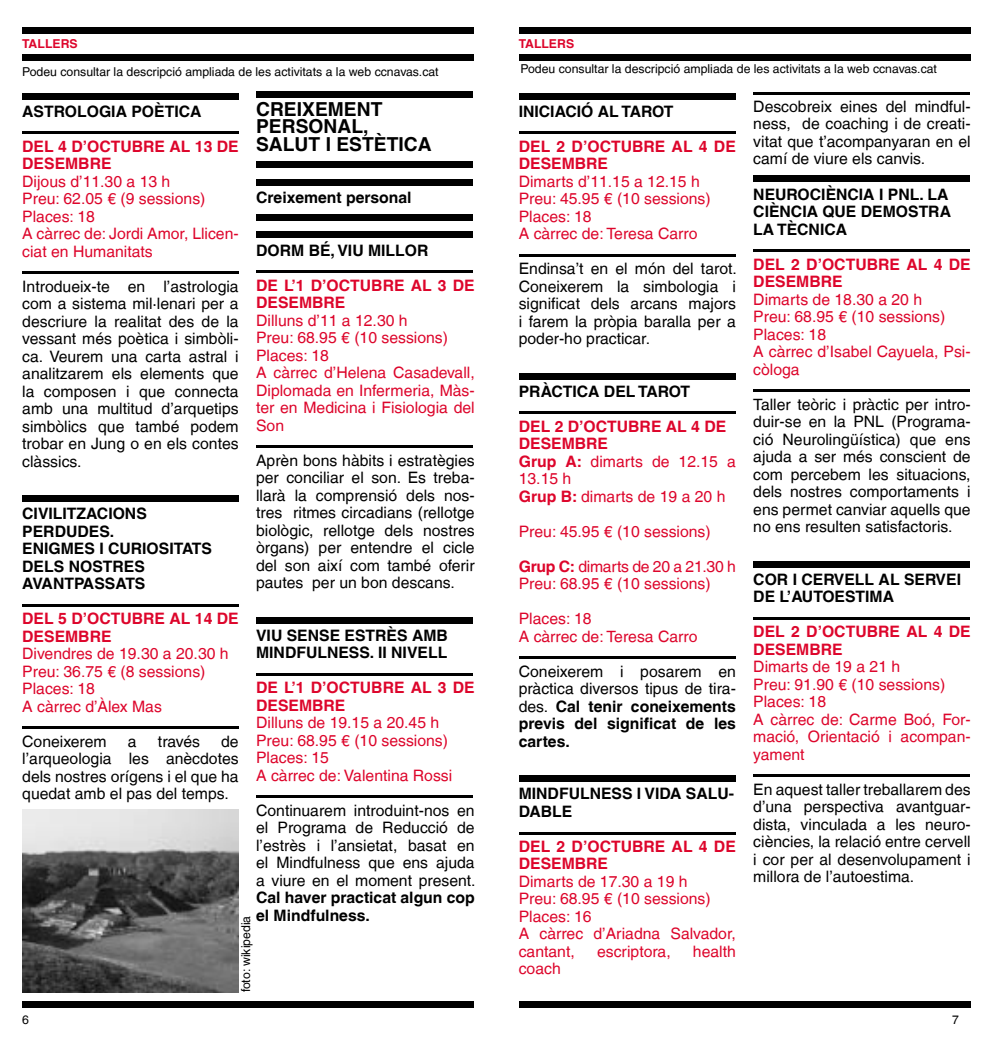
<style>
.page{position:relative;width:993px;height:1042px;background:#fff}
.page>*{position:absolute;margin:0;border:0;box-sizing:border-box;transform-origin:0 0}
.t1{font:700 19.25px/17.5px "Helvetica LT";color:#000}
.t2{font:15.75px/17.5px "Helvetica LT";color:#000;text-align:justify}
.t3{font:15.75px/17.5px "Helvetica LT";color:#dd052b}
.t4{font:700 15.75px/17.5px "Helvetica LT";color:#000}
.t5{font:700 15.75px/17.5px "Helvetica LT";color:#dd052b}
.t6{font:12.25px "Helvetica LT";color:#000}
.t7{font:700 12.25px "Helvetica LT";color:#dd052b}
.s1{font-weight:400}
.s2{font-weight:700}
</style>
<div class="page">
<div style="left:22px;top:1001px;width:452px;height:7px;background:#000"></div>
<div style="left:518px;top:1001px;width:452px;height:7px;background:#000"></div>
<div style="left:22px;top:27px;width:452px;height:6px;background:#000"></div>
<div style="left:22px;top:54px;width:452px;height:6px;background:#000"></div>
<div style="left:518px;top:27px;width:452px;height:6px;background:#000"></div>
<div style="left:518px;top:54px;width:452px;height:6px;background:#000"></div>
<div style="left:22px;top:93px;width:217px;height:6px;background:#000"></div>
<hr style="left:22px;top:131px;width:217px;height:3px;background:#000">
<hr style="left:22px;top:271px;width:217px;height:3px;background:#000">
<div style="left:22px;top:496px;width:217px;height:6px;background:#000"></div>
<hr style="left:22px;top:604px;width:217px;height:3px;background:#000">
<hr style="left:22px;top:726px;width:217px;height:3px;background:#000">
<div style="left:256px;top:92px;width:216px;height:6px;background:#000"></div>
<div style="left:256px;top:162px;width:216px;height:6px;background:#000"></div>
<div style="left:256px;top:179px;width:216px;height:6px;background:#000"></div>
<div style="left:256px;top:214px;width:216px;height:6px;background:#000"></div>
<div style="left:256px;top:232px;width:216px;height:6px;background:#000"></div>
<hr style="left:256px;top:270px;width:216px;height:3px;background:#000">
<hr style="left:256px;top:445px;width:216px;height:3px;background:#000">
<div style="left:256px;top:617px;width:216px;height:6px;background:#000"></div>
<hr style="left:256px;top:673px;width:216px;height:2px;background:#000">
<hr style="left:256px;top:795px;width:216px;height:3px;background:#000">
<div style="left:518px;top:93px;width:217px;height:6px;background:#000"></div>
<hr style="left:518px;top:131px;width:217px;height:3px;background:#000">
<hr style="left:518px;top:254px;width:217px;height:3px;background:#000">
<div style="left:518px;top:373px;width:217px;height:6px;background:#000"></div>
<hr style="left:518px;top:411px;width:217px;height:3px;background:#000">
<hr style="left:518px;top:656px;width:217px;height:3px;background:#000">
<div style="left:518px;top:776px;width:217px;height:6px;background:#000"></div>
<hr style="left:518px;top:831px;width:217px;height:3px;background:#000">
<hr style="left:753px;top:92px;width:216px;height:2px;background:#000">
<div style="left:753px;top:176px;width:216px;height:6px;background:#000"></div>
<hr style="left:753px;top:249px;width:216px;height:3px;background:#000">
<hr style="left:753px;top:389px;width:216px;height:3px;background:#000">
<div style="left:753px;top:561px;width:216px;height:6px;background:#000"></div>
<hr style="left:753px;top:617px;width:216px;height:2px;background:#000">
<hr style="left:753px;top:774px;width:216px;height:3px;background:#000">
<img style="left:22px;top:810px;width:217px;height:182px">
<p class="t7" style="left:22px;top:36px;width:57px">TALLERS</p>
<p class="t7" style="left:518px;top:36px;width:57px">TALLERS</p>
<p class="t6" style="left:22px;top:64px;width:418px">Podeu consultar la descripció ampliada de les activitats a la web ccnavas.cat</p>
<p class="t6" style="left:520px;top:62px;width:418px">Podeu consultar la descripció ampliada de les activitats a la web ccnavas.cat</p>
<p class="t1" style="left:256px;top:100px;width:177px">CREIXEMENT<br>PERSONAL,<br>SALUT I ESTÈTICA</p>
<p class="t4" style="left:22px;top:102px;width:181px">ASTROLOGIA POÈTICA</p>
<p class="t5" style="left:22px;top:137px;width:218px">DEL 4 D’OCTUBRE AL 13 DE<br>DESEMBRE</p>
<p class="t3" style="left:22px;top:172px;width:218px">Dijous d’11.30 a 13 h<br>Preu: 62.05 € (9 sessions)<br>Places: 18<br>A càrrec de: Jordi Amor, Llicen&shy;ciat en Humanitats</p>
<p class="t2" style="left:22px;top:277px;width:218px">Introdueix-te en l’astrologia com a sistema mil·lenari per a descriure la realitat des de la vessant més poètica i simbòli&shy;ca. Veurem una carta astral i analitzarem els elements que la composen i que connecta amb una multitud d’arquetips simbòlics que també podem trobar en Jung o en els contes clàssics.</p>
<p class="t4" style="left:256px;top:188px;width:157px">Creixement personal</p>
<p class="t4" style="left:256px;top:241px;width:174px">DORM BÉ, VIU MILLOR</p>
<p class="t5" style="left:256px;top:276px;width:220px">DE L’1 D’OCTUBRE AL 3 DE<br>DESEMBRE</p>
<p class="t3" style="left:256px;top:311px;width:220px">Dilluns d’11 a 12.30 h<br>Preu: 68.95 € (10 sessions)<br>Places: 18<br>A càrrec d’Helena Casadevall,<br>Diplomada en Infermeria, Màs&shy;ter en Medicina i Fisiologia del<br>Son</p>
<p class="t2" style="left:256px;top:451px;width:220px">Aprèn bons hàbits i estratègies per conciliar el son. Es treba&shy;llarà la comprensió dels nos&shy;tres ritmes circadians (rellotge biològic, rellotge dels nostres òrgans) per entendre el cicle del son així com també oferir pautes per un bon descans.</p>
<p class="t4" style="left:256px;top:626px;width:193px">VIU SENSE ESTRÈS AMB<br>MINDFULNESS. II NIVELL</p>
<p class="t5" style="left:256px;top:678px;width:220px">DE L’1 D’OCTUBRE AL 3 DE<br>DESEMBRE</p>
<p class="t3" style="left:256px;top:714px;width:198px">Dilluns de 19.15 a 20.45 h<br>Preu: 68.95 € (10 sessions)<br>Places: 15<br>A càrrec de: Valentina Rossi</p>
<p class="t2" style="left:256px;top:801px;width:221px">Continuarem introduint-nos en el Programa de Reducció de l’estrès i l’ansietat, basat en el Mindfulness que ens ajuda a viure en el moment present.</p>
<p class="t4" style="left:256px;top:888px;width:220px">Cal haver practicat algun cop el Mindfulness.</p>
<p class="t4" style="left:22px;top:505px;width:191px">CIVILITZACIONS<br>PERDUDES.<br>ENIGMES I CURIOSITATS<br>DELS NOSTRES<br>AVANTPASSATS</p>
<p class="t5" style="left:22px;top:610px;width:218px">DEL 5 D’OCTUBRE AL 14 DE<br>DESEMBRE</p>
<p class="t3" style="left:22px;top:645px;width:208px">Divendres de 19.30 a 20.30 h<br>Preu: 36.75 € (8 sessions)<br>Places: 18<br>A càrrec d’Àlex Mas</p>
<p class="t2" style="left:22px;top:732px;width:86px">Coneixerem</p>
<p class="t2" style="left:128px;top:732px;width:10px">a</p>
<p class="t2" style="left:158px;top:732px;width:44px">través</p>
<p class="t2" style="left:22px;top:732px;width:218px;text-indent:199px">de l’arqueologia les anècdotes dels nostres orígens i el que ha quedat amb el pas del temps.</p>
<p class="t6" style="left:238px;top:992px;width:78px;rotate:-90deg">foto: wikipedia</p>
<p class="t4" style="left:518px;top:102px;width:156px">INICIACIÓ AL TAROT</p>
<p class="t5" style="left:518px;top:137px;width:218px">DEL 2 D’OCTUBRE AL 4 DE<br>DESEMBRE</p>
<p class="t3" style="left:518px;top:172px;width:193px">Dimarts d’11.15 a 12.15 h<br>Preu: 45.95 € (10 sessions)<br>Places: 18<br>A càrrec de: Teresa Carro</p>
<p class="t2" style="left:518px;top:260px;width:219px">Endinsa’t en el món del tarot.<br>Coneixerem la simbologia i significat dels arcans majors i farem la pròpia baralla per a poder-ho practicar.</p>
<p class="t4" style="left:518px;top:382px;width:173px">PRÀCTICA DEL TAROT</p>
<p class="t5" style="left:518px;top:417px;width:218px">DEL 2 D’OCTUBRE AL 4 DE<br>DESEMBRE<br>Grup A: <span class="s1">dimarts de 12.15 a<br>13.15 h<br></span>Grup B: <span class="s1">dimarts de 19 a 20 h</span></p>
<p class="t3" style="left:518px;top:522px;width:193px">Preu: 45.95 € (10 sessions)</p>
<p class="t3" style="left:518px;top:557px;width:218px"><span class="s2">Grup C:</span> dimarts de 20 a 21.30 h<br>Preu: 68.95 € (10 sessions)</p>
<p class="t3" style="left:518px;top:610px;width:180px">Places: 18<br>A càrrec de: Teresa Carro</p>
<p class="t2" style="left:518px;top:662px;width:218px">Coneixerem i posarem en pràctica diversos tipus de tira&shy;des. <span class="s2">Cal tenir coneixements previs del significat de les cartes.</span></p>
<p class="t4" style="left:518px;top:785px;width:217px">MINDFULNESS I VIDA SALU-<br>DABLE</p>
<p class="t5" style="left:518px;top:837px;width:218px">DEL 2 D’OCTUBRE AL 4 DE<br>DESEMBRE</p>
<p class="t3" style="left:518px;top:872px;width:218px">Dimarts de 17.30 a 19 h<br>Preu: 68.95 € (10 sessions)<br>Places: 16<br>A càrrec d’Ariadna Salvador, cantant,</p>
<p class="t3" style="left:597px;top:942px;width:75px">escriptora,</p>
<p class="t3" style="left:692px;top:942px;width:44px">health</p>
<p class="t3" style="left:518px;top:960px;width:44px">coach</p>
<p class="t2" style="left:753px;top:98px;width:219px">Descobreix eines del mindful&shy;ness, de coaching i de creati&shy;vitat que t’acompanyaran en el camí de viure els canvis.</p>
<p class="t4" style="left:753px;top:185px;width:199px">NEUROCIÈNCIA I PNL. LA<br>CIÈNCIA QUE DEMOSTRA<br>LA TÈCNICA</p>
<p class="t5" style="left:753px;top:255px;width:219px">DEL 2 D’OCTUBRE AL 4 DE<br>DESEMBRE</p>
<p class="t3" style="left:753px;top:290px;width:219px">Dimarts de 18.30 a 20 h<br>Preu: 68.95 € (10 sessions)<br>Places: 18<br>A càrrec d’Isabel Cayuela, Psi&shy;còloga</p>
<p class="t2" style="left:753px;top:395px;width:219px">Taller teòric i pràctic per intro&shy;duir-se en la PNL (Programa&shy;ció Neurolingüística) que ens ajuda a ser més conscient de com percebem les situacions, dels nostres comportaments i ens permet canviar aquells que no ens resulten satisfactoris.</p>
<p class="t4" style="left:753px;top:570px;width:209px">COR I CERVELL AL SERVEI<br>DE L’AUTOESTIMA</p>
<p class="t5" style="left:753px;top:622px;width:219px">DEL 2 D’OCTUBRE AL 4 DE<br>DESEMBRE</p>
<p class="t3" style="left:753px;top:658px;width:219px">Dimarts de 19 a 21 h<br>Preu: 91.90 € (10 sessions)<br>Places: 18<br>A càrrec de: Carme Boó, For&shy;mació, Orientació i acompan&shy;yament</p>
<p class="t2" style="left:753px;top:780px;width:219px">En aquest taller treballarem des d’una perspectiva avantguar&shy;dista, vinculada a les neuro&shy;ciències, la relació entre cervell i cor per al desenvolupament i millora de l’autoestima.</p>
<p class="t6" style="left:22px;top:1012px;width:8px">6</p>
<p class="t6" style="left:951px;top:1012px;width:8px">7</p>
</div>
